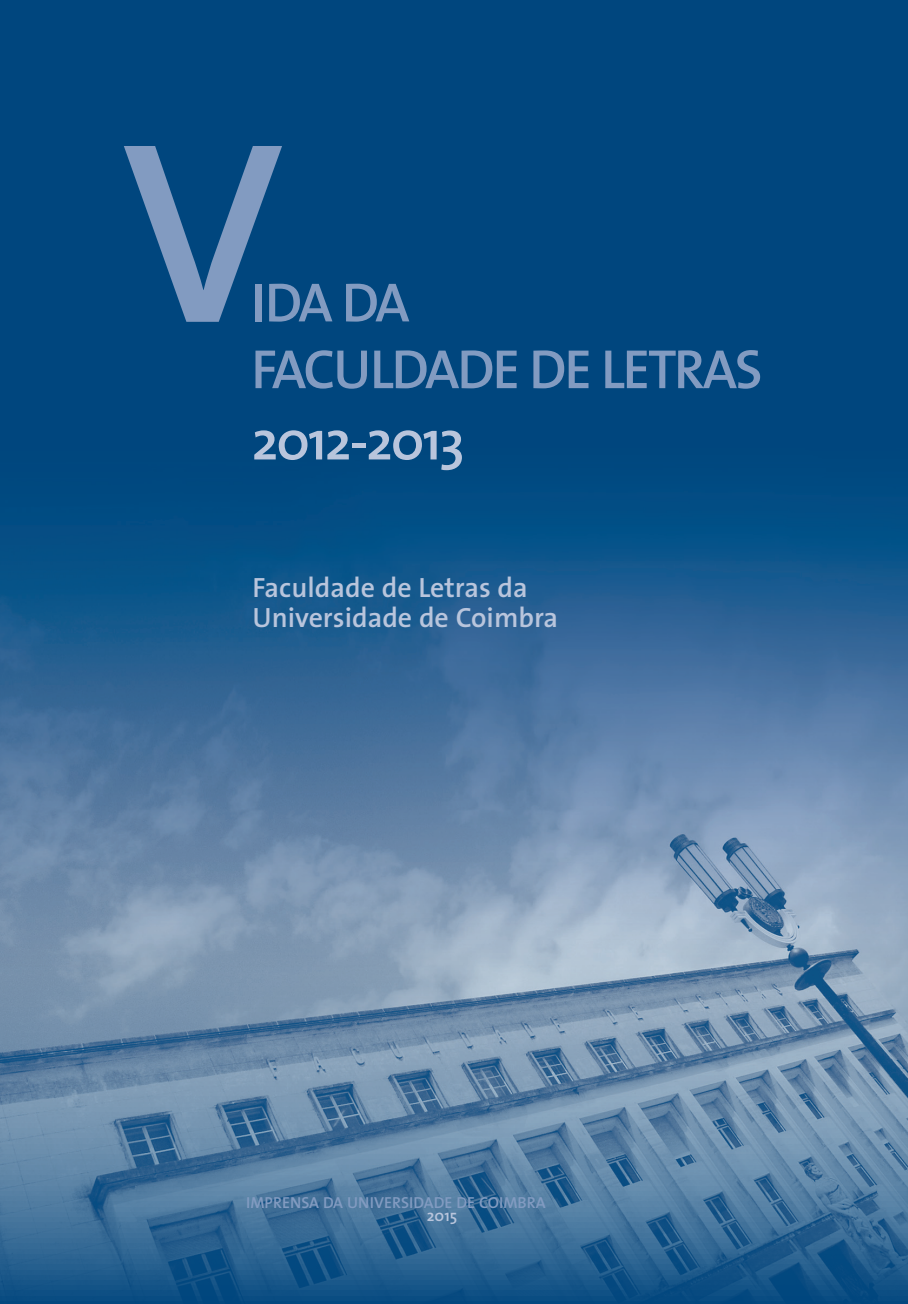
<style>
.page{position:relative;width:908px;height:1304px;background:#fff}
.page>*{position:absolute;margin:0;border:0;box-sizing:border-box;transform-origin:0 0}
.t1{font:600 55.6px/69px "The Sans";letter-spacing:-.04em;color:#829bc1}
.t2{font:600 28px/30.2px "The Sans";color:#b9c5dc}
.t3{font:600 16px/13.6px "The Sans";color:#829bc1}
.s1{color:#b9c5dc}
</style>
<div class="page">
<img style="left:0;top:0;width:907px;height:1304px">
<svg style="left:124px;top:146px;width:158px;height:176px;background:#2e6495"></svg>
<p class="t1" style="left:251px;top:267px;width:513px">IDA DA<br>FACULDADE DE LETRAS<br><span class="s1">2012‑2013</span></p>
<p class="t2" style="left:252px;top:572px;width:307px">Faculdade de Letras da<br>Universidade de Coimbra</p>
<p class="t3" style="left:426px;top:1195px;width:120px;text-indent:-181px">IMPRENSA DA UNIVERSIDADE DE COIMBRA<br><span class="s1">2015</span></p>
</div>
